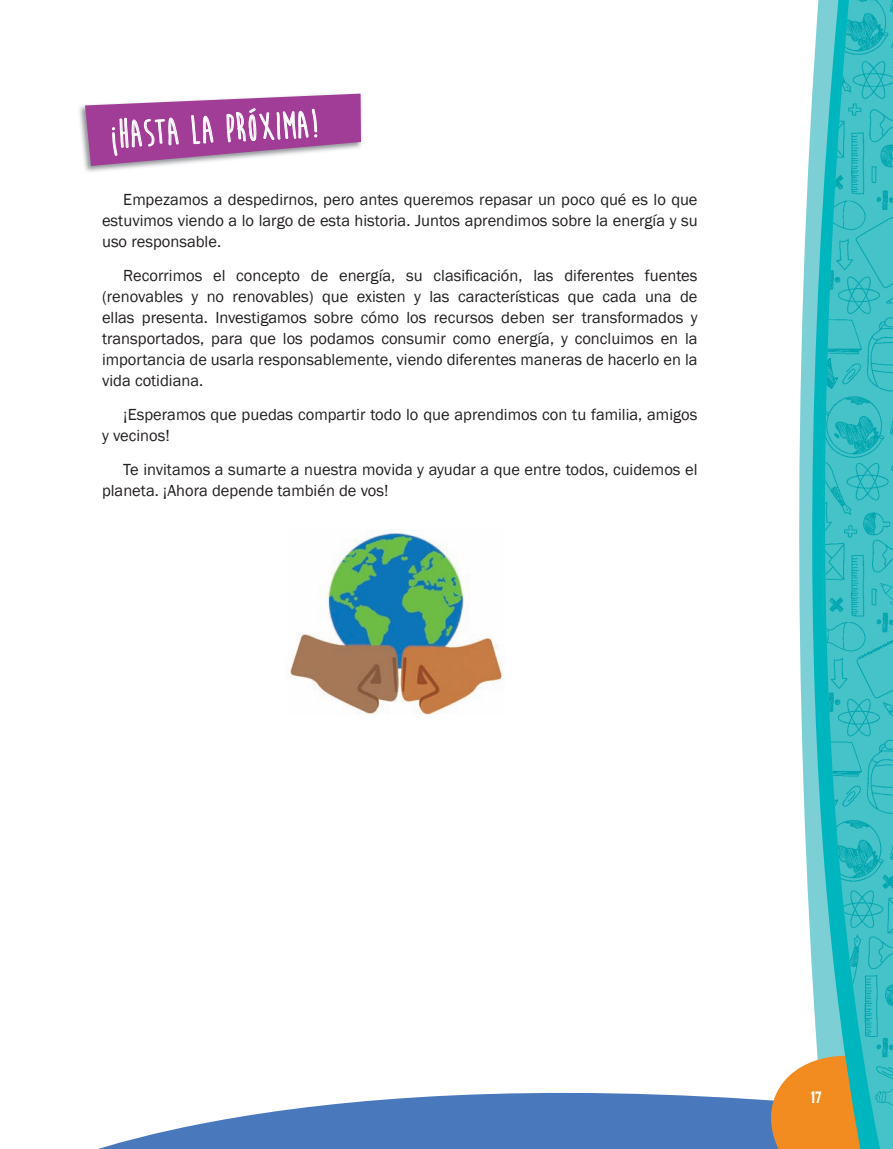
<style>
.page{position:relative;width:893px;height:1149px;background:#fff}
.page>*{position:absolute;margin:0;border:0;box-sizing:border-box;transform-origin:0 0}
.t1{font:700 39px "Moon Flower";color:#fff}
.t2{font:18px "Psychatronic";color:#fff}
.t3{font:16.5px/21px "Franklin Gothic";color:#231f20;text-align:justify}
</style>
<div class="page">
<svg style="left:102px;top:1092px;width:657px;height:56px;fill:#4a78bd"></svg>
<svg style="left:759px;top:1099px;width:11px;height:49px"></svg>
<svg style="left:770px;top:1077px;width:18px;height:71px"></svg>
<svg style="left:788px;top:0;width:36px;height:1148px"></svg>
<img style="left:824px;top:0;width:69px;height:1148px">
<img style="left:79px;top:99px;width:283px;height:67px">
<svg style="left:85px;top:93px;width:276px;height:79px"></svg>
<img style="left:289px;top:533px;width:213px;height:181px">
<h1 class="t1" style="left:108px;top:115px;width:211px;rotate:-3deg">¡Hasta la próxima!</h1>
<p class="t3" style="left:102px;top:189px;width:597px;text-indent:21px">Empezamos a despedirnos, pero antes queremos repasar un poco qué es lo que estuvimos viendo a lo largo de esta historia. Juntos aprendimos sobre la energía y su uso responsable.</p>
<p class="t3" style="left:102px;top:265px;width:597px;text-indent:21px">Recorrimos el concepto de energía, su clasificación, las diferentes fuentes (renovables y no renovables) que existen y las características que cada una de ellas presenta. Investigamos sobre cómo los recursos deben ser transformados y transportados, para que los podamos consumir como energía, y concluimos en la importancia de usarla responsablemente, viendo diferentes maneras de hacerlo en la vida cotidiana.</p>
<p class="t3" style="left:102px;top:403px;width:597px;text-indent:21px">¡Esperamos que puedas compartir todo lo que aprendimos con tu familia, amigos y vecinos!</p>
<p class="t3" style="left:102px;top:458px;width:597px;text-indent:21px">Te invitamos a sumarte a nuestra movida y ayudar a que entre todos, cuidemos el planeta. ¡Ahora depende también de vos!</p>
<p class="t2" style="left:811px;top:1090px;width:12px">17</p>
</div>
